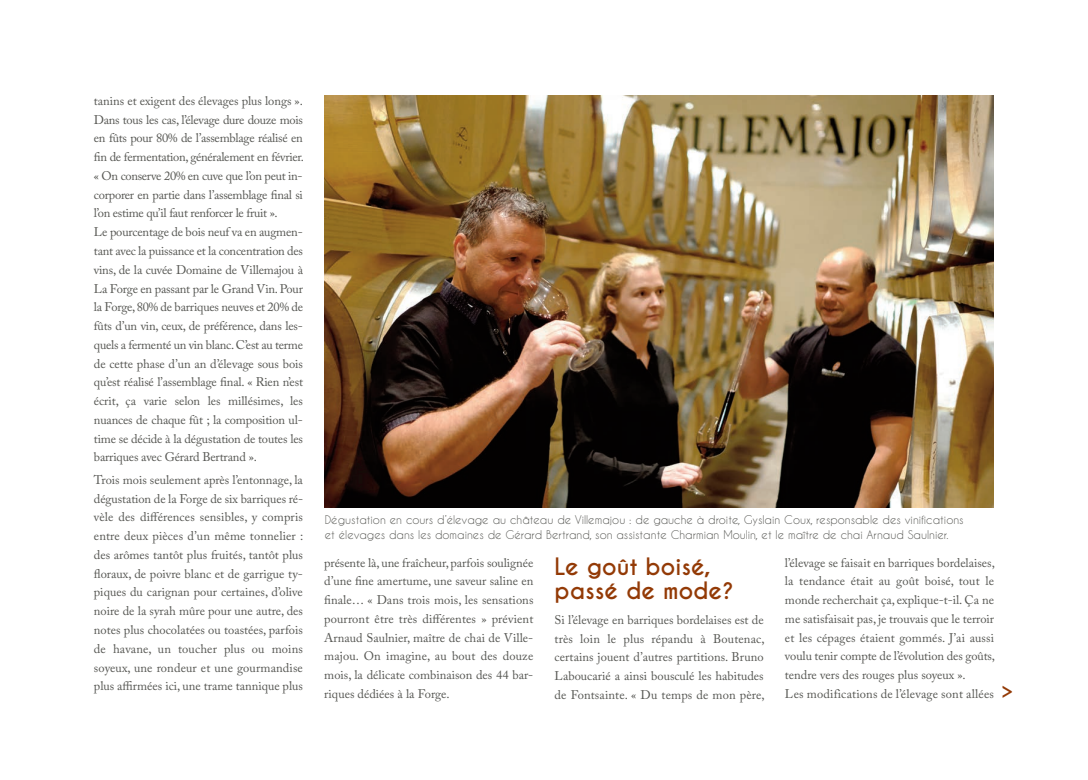
<style>
.page{position:relative;width:1088px;height:780px;background:#fff}
.page>*{position:absolute;margin:0;border:0;box-sizing:border-box;transform-origin:0 0}
.t1{font:600 30px "Adobe Caslon Pro";color:#933a06}
.t2{font:700 22.5px/23.8px "Caviar Dreams";color:#933a06}
.t3{font:12.5px/18.8px "Adobe Caslon Pro";letter-spacing:-.01em;color:#555652;text-align:justify}
.t4{font:11.25px/14.8px "Caviar Dreams";color:#555652}
</style>
<div class="page">
<img style="left:325px;top:96px;width:668px;height:411px">
<p class="t3" style="left:94px;top:93px;width:211px;text-align:left">tanins et exigent des élevages plus longs ».<br>Dans tous les cas, l’élevage dure douze mois en fûts pour 80% de l’assemblage réalisé en fin de fermentation, généralement en février. « On conserve 20% en cuve que l’on peut in&shy;corporer en partie dans l’assemblage final si l’on estime qu’il faut renforcer le fruit ».<br>Le pourcentage de bois neuf va en augmen&shy;tant avec la puissance et la concentration des vins, de la cuvée Domaine de Villemajou à La Forge en passant par le Grand Vin. Pour la Forge, 80% de barriques neuves et 20% de fûts d’un vin, ceux, de préférence, dans les&shy;quels a fermenté un vin blanc. C’est au terme de cette phase d’un an d’élevage sous bois qu’est réalisé l’assemblage final. « Rien n’est écrit, ça varie selon les millésimes, les nuances de chaque fût ; la composition ul&shy;time se décide à la dégustation de toutes les barriques avec Gérard Bertrand ».</p>
<p class="t3" style="left:94px;top:472px;width:211px">Trois mois seulement après l’entonnage, la dégustation de la Forge de six barriques ré&shy;vèle des différences sensibles, y compris entre deux pièces d’un même tonnelier : des arômes tantôt plus fruités, tantôt plus floraux, de poivre blanc et de garrigue ty&shy;piques du carignan pour certaines, d’olive noire de la syrah mûre pour une autre, des notes plus chocolatées ou toastées, parfois de havane, un toucher plus ou moins soyeux, une rondeur et une gourmandise plus affirmées ici, une trame tannique plus</p>
<p class="t4" style="left:325px;top:513px;width:640px">Dégustation en cours d’élevage au château de Villemajou : de gauche à droite, Gyslain Coux, responsable des vinifications et élevages dans les domaines de Gérard Bertrand, son assistante Charmian Moulin, et le maître de chai Arnaud Saulnier.</p>
<p class="t3" style="left:324px;top:554px;width:211px">présente là, une fraîcheur, parfois soulignée d’une fine amertume, une saveur saline en finale… « Dans trois mois, les sensations pourront être très différentes » prévient Arnaud Saulnier, maître de chai de Ville&shy;majou. On imagine, au bout des douze mois, la délicate combinaison des 44 bar&shy;riques dédiées à la Forge.</p>
<h2 class="t2" style="left:555px;top:555px;width:181px">Le goût boisé, passé de mode?</h2>
<p class="t3" style="left:555px;top:611px;width:211px">Si l’élevage en barriques bordelaises est de très loin le plus répandu à Boutenac, certains jouent d’autres partitions. Bruno Laboucarié a ainsi bousculé les habitudes de Fontsainte. « Du temps de mon père,</p>
<p class="t3" style="left:785px;top:554px;width:212px;text-align:left">l’élevage se faisait en barriques bordelaises, la tendance était au goût boisé, tout le monde recherchait ça, explique-t-il. Ça ne me satisfaisait pas, je trouvais que le terroir et les cépages étaient gommés. J’ai aussi voulu tenir compte de l’évolution des goûts, tendre vers des rouges plus soyeux ».<br>Les modifications de l’élevage sont allées</p>
<h1 class="t1" style="left:999px;top:677px;width:16px">&gt;</h1>
</div>
